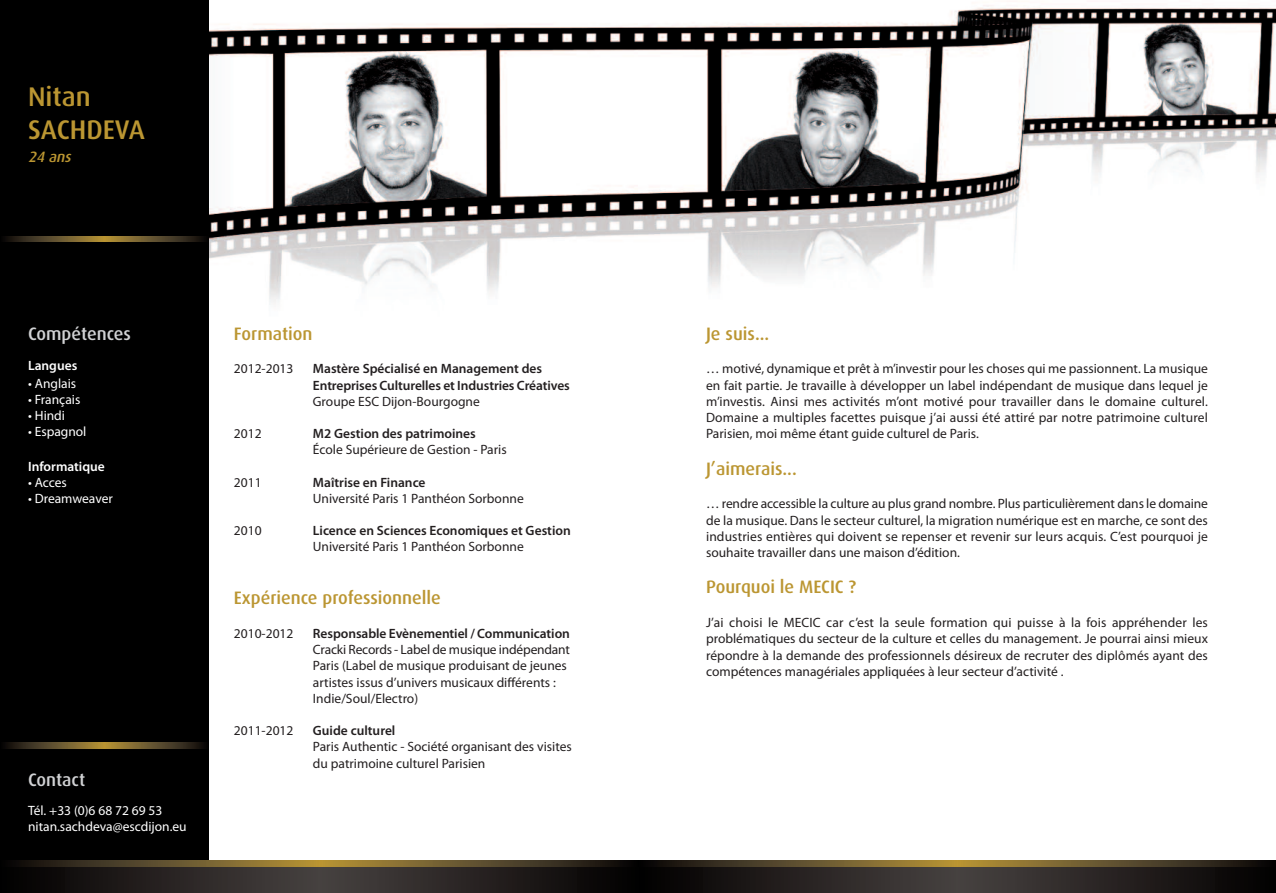
<style>
.page{position:relative;width:1276px;height:893px;background:#fff}
.page>*{position:absolute;margin:0;border:0;box-sizing:border-box;transform-origin:0 0}
.t1{font:500 27px/32.4px "Dax";color:#bb9632}
.t2{font:500 18px "Dax";color:#bb9632}
.t3{font:500 18px "Dax";color:#d1d2d4}
.t4{font:italic 500 15px "Dax";color:#bb9632}
.t5{font:13.5px/16.2px "Myriad Pro";color:#231f20;text-align:justify}
.t6{font:600 13.5px/16.2px "Myriad Pro";color:#231f20}
.t7{font:13.5px "Myriad";color:#231f20}
.t8{font:13.5px/16.2px "Myriad Pro";color:#fff}
.t9{font:600 13.5px "Myriad Pro";color:#fff}
</style>
<div class="page">
<img style="left:209px;top:5px;width:1067px;height:300px">
<div style="left:638px;top:860px;width:320px;height:33px;background:linear-gradient(to right,#020000,#484241)"></div>
<div style="left:956px;top:860px;width:320px;height:33px;background:linear-gradient(to right,#494342,#030000)"></div>
<svg style="left:638px;top:861px;width:638px;height:6px;background:#5f4e28"></svg>
<div style="left:0;top:0;width:209px;height:871px;background:#000"></div>
<img style="left:5px;top:236px;width:199px;height:6px">
<img style="left:5px;top:742px;width:199px;height:6px">
<div style="left:0;top:860px;width:320px;height:33px;background:linear-gradient(to right,#020000,#484241)"></div>
<div style="left:318px;top:860px;width:320px;height:33px;background:linear-gradient(to right,#494342,#030000)"></div>
<svg style="left:0;top:861px;width:638px;height:6px;background:#5f4e28"></svg>
<h1 class="t1" style="left:28px;top:82px;width:118px">Nitan<br>SACHDEVA</h1>
<p class="t4" style="left:28px;top:150px;width:47px">24 ans</p>
<h2 class="t3" style="left:28px;top:325px;width:104px">Compétences</h2>
<p class="t9" style="left:28px;top:360px;width:51px">Langues</p>
<p class="t8" style="left:28px;top:376px;width:50px">• Anglais</p>
<p class="t8" style="left:28px;top:392px;width:54px">• Français</p>
<p class="t8" style="left:28px;top:409px;width:39px">• Hindi</p>
<p class="t8" style="left:28px;top:425px;width:60px">• Espagnol</p>
<p class="t9" style="left:28px;top:461px;width:78px">Informatique</p>
<p class="t8" style="left:28px;top:476px;width:40px">• Acces</p>
<p class="t8" style="left:28px;top:492px;width:86px">• Dreamweaver</p>
<h2 class="t3" style="left:28px;top:772px;width:59px">Contact</h2>
<p class="t8" style="left:28px;top:803px;width:160px">Tél. +33 (0)6 68 72 69 53 nitan.sachdeva@escdijon.eu</p>
<h2 class="t2" style="left:234px;top:325px;width:80px">Formation</h2>
<p class="t5" style="left:234px;top:362px;width:61px">2012-2013</p>
<p class="t6" style="left:313px;top:362px;width:258px">Mastère Spécialisé en Management des<br>Entreprises Culturelles et Industries Créatives</p>
<p class="t5" style="left:313px;top:394px;width:168px">Groupe ESC Dijon-Bourgogne</p>
<p class="t7" style="left:234px;top:429px;width:29px">2012</p>
<p class="t6" style="left:313px;top:427px;width:164px">M2 Gestion des patrimoines</p>
<p class="t7" style="left:313px;top:444px;width:195px">École Supérieure de Gestion - Paris</p>
<p class="t7" style="left:234px;top:477px;width:29px">2011</p>
<p class="t6" style="left:313px;top:475px;width:114px">Maîtrise en Finance</p>
<p class="t7" style="left:313px;top:493px;width:212px">Université Paris 1 Panthéon Sorbonne</p>
<p class="t7" style="left:234px;top:526px;width:29px">2010</p>
<p class="t6" style="left:313px;top:524px;width:259px">Licence en Sciences Economiques et Gestion</p>
<p class="t7" style="left:313px;top:541px;width:212px">Université Paris 1 Panthéon Sorbonne</p>
<h2 class="t2" style="left:234px;top:590px;width:208px">Expérience professionnelle</h2>
<p class="t5" style="left:234px;top:626px;width:61px">2010-2012</p>
<p class="t6" style="left:313px;top:626px;width:258px">Responsable Evènementiel / Communication</p>
<p class="t5" style="left:313px;top:643px;width:258px;text-align:left">Cracki Records - Label de musique indépendant Paris (Label de musique produisant de jeunes artistes issus d’univers musicaux différents :<br>Indie/Soul/Electro)</p>
<p class="t5" style="left:234px;top:724px;width:61px">2011-2012</p>
<p class="t6" style="left:313px;top:724px;width:84px">Guide culturel</p>
<p class="t5" style="left:313px;top:740px;width:260px">Paris Authentic - Société organisant des visites du patrimoine culturel Parisien</p>
<h2 class="t2" style="left:706px;top:325px;width:65px">Je suis...</h2>
<p class="t5" style="left:706px;top:362px;width:503px">… motivé, dynamique et prêt à m’investir pour les choses qui me passionnent. La musique en fait partie. Je travaille à développer un label indépendant de musique dans lequel je m’investis. Ainsi mes activités m’ont motivé pour travailler dans le domaine culturel.<br>Domaine a multiples facettes puisque j’ai aussi été attiré par notre patrimoine culturel Parisien, moi même étant guide culturel de Paris.</p>
<h2 class="t2" style="left:706px;top:460px;width:92px">J’aimerais...</h2>
<p class="t5" style="left:706px;top:497px;width:503px">… rendre accessible la culture au plus grand nombre. Plus particulièrement dans le domaine de la musique. Dans le secteur culturel, la migration numérique est en marche, ce sont des industries entières qui doivent se repenser et revenir sur leurs acquis. C’est pourquoi je souhaite travailler dans une maison d’édition.</p>
<h2 class="t2" style="left:706px;top:579px;width:152px">Pourquoi le MECIC ?</h2>
<p class="t5" style="left:706px;top:616px;width:503px">J’ai choisi le MECIC car c’est la seule formation qui puisse à la fois appréhender les problématiques du secteur de la culture et celles du management. Je pourrai ainsi mieux répondre à la demande des professionnels désireux de recruter des diplômés ayant des compétences managériales appliquées à leur secteur d’activité .</p>
</div>
